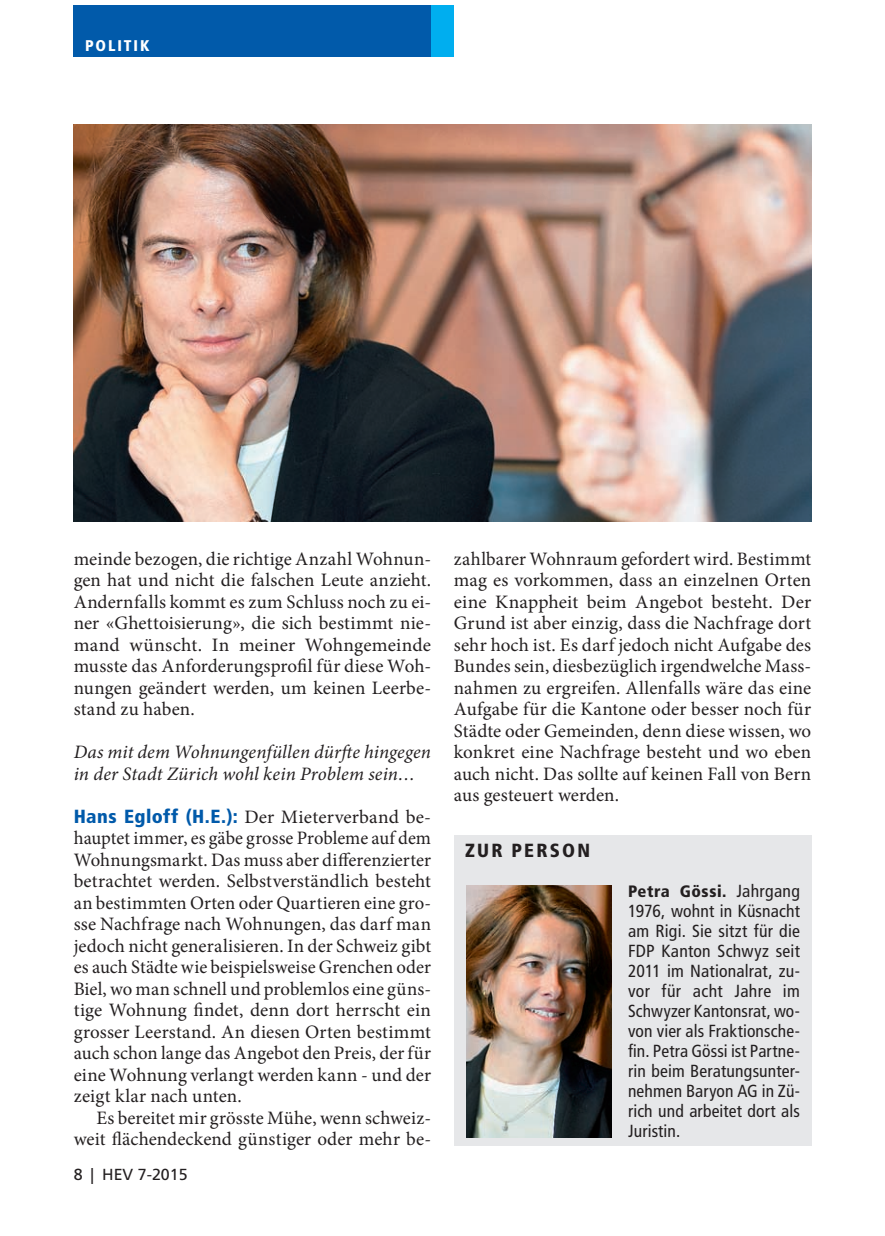
<style>
.page{position:relative;width:885px;height:1236px;background:#fff}
.page>*{position:absolute;margin:0;border:0;box-sizing:border-box;transform-origin:0 0}
.t1{font:19px/21.6px "Minion Pro";letter-spacing:.005em;color:#231f20;text-align:justify}
.t2{font:italic 19px/21.6px "Minion Pro";letter-spacing:.005em;color:#231f20}
.t3{font:900 condensed 19px "Frutiger LT Std";letter-spacing:.115em;color:#231f20}
.t4{font:condensed 17.6px/20px "Frutiger LT Std";letter-spacing:.01em;color:#231f20;text-align:justify}
.t5{font:900 condensed 16.4px "Frutiger LT Std";letter-spacing:.035em;color:#231f20}
.t6{font:16px "Frutiger LT";color:#231f20}
.t7{font:900 condensed 15.6px "Frutiger LT Std";letter-spacing:.125em;color:#fff}
.s1{font-family:"Frutiger LT";font-weight:900;font-stretch:condensed;color:#015aaa}
.s2{font-weight:400;font-size:17.6px}
</style>
<div class="page">
<div style="left:74px;top:6px;width:357px;height:51px;background:#015aaa"></div>
<div style="left:431px;top:6px;width:22px;height:51px;background:#00aeef"></div>
<div style="left:453px;top:835px;width:358px;height:310px;background:#e6e7e9"></div>
<img style="left:466px;top:885px;width:145px;height:253px">
<img style="left:74px;top:125px;width:737px;height:397px">
<p class="t7" style="left:85px;top:36px;width:66px">POLITIK</p>
<p class="t1" style="left:74px;top:548px;width:359px">meinde bezogen, die richtige Anzahl Wohnun&shy;gen hat und nicht die falschen Leute anzieht.<br>Andernfalls kommt es zum Schluss noch zu ei&shy;ner «Ghettoisierung», die sich bestimmt nie&shy;mand wünscht. In meiner Wohngemeinde musste das Anforderungsprofil für diese Woh&shy;nungen geändert werden, um keinen Leerbe&shy;stand zu haben.</p>
<p class="t2" style="left:74px;top:741px;width:359px">Das mit dem Wohnungenfüllen dürfte hingegen in der Stadt Zürich wohl kein Problem sein…</p>
<p class="t1" style="left:74px;top:806px;width:359px"><span class="s1">Hans Egloff (H.E.):</span> Der Mieterverband be&shy;hauptet immer, es gäbe grosse Probleme auf dem Wohnungsmarkt. Das muss aber differenzierter betrachtet werden. Selbstverständlich besteht an bestimmten Orten oder Quartieren eine gro&shy;sse Nachfrage nach Wohnungen, das darf man jedoch nicht generalisieren. In der Schweiz gibt es auch Städte wie beispielsweise Grenchen oder Biel, wo man schnell und problemlos eine güns&shy;tige Wohnung findet, denn dort herrscht ein grosser Leerstand. An diesen Orten bestimmt auch schon lange das Angebot den Preis, der für eine Wohnung verlangt werden kann - und der zeigt klar nach unten.</p>
<p class="t1" style="left:74px;top:1107px;width:359px;text-align:right">Es bereitet mir grösste Mühe, wenn schweiz&shy;weit flächendeckend günstiger oder mehr be-</p>
<p class="t6" style="left:74px;top:1165px;width:115px">8 | HEV 7-2015</p>
<p class="t1" style="left:453px;top:548px;width:359px">zahlbarer Wohnraum gefordert wird. Bestimmt mag es vorkommen, dass an einzelnen Orten eine Knappheit beim Angebot besteht. Der Grund ist aber einzig, dass die Nachfrage dort sehr hoch ist. Es darf jedoch nicht Aufgabe des Bundes sein, diesbezüglich irgendwelche Mass&shy;nahmen zu ergreifen. Allenfalls wäre das eine Aufgabe für die Kantone oder besser noch für Städte oder Gemeinden, denn diese wissen, wo konkret eine Nachfrage besteht und wo eben auch nicht. Das sollte auf keinen Fall von Bern aus gesteuert werden.</p>
<p class="t3" style="left:465px;top:839px;width:126px">ZUR PERSON</p>
<p class="t5" style="left:628px;top:882px;width:173px">Petra Gössi. <span class="s2">Jahrgang</span></p>
<p class="t4" style="left:628px;top:901px;width:173px">1976, wohnt in Küsnacht am Rigi. Sie sitzt für die FDP Kanton Schwyz seit 2011 im Nationalrat, zu&shy;vor für acht Jahre im Schwyzer Kantonsrat, wo&shy;von vier als Fraktionsche&shy;fin. Petra Gössi ist Partne&shy;rin beim Beratungsunter&shy;nehmen Baryon AG in Zü&shy;rich und arbeitet dort als Juristin.</p>
</div>
